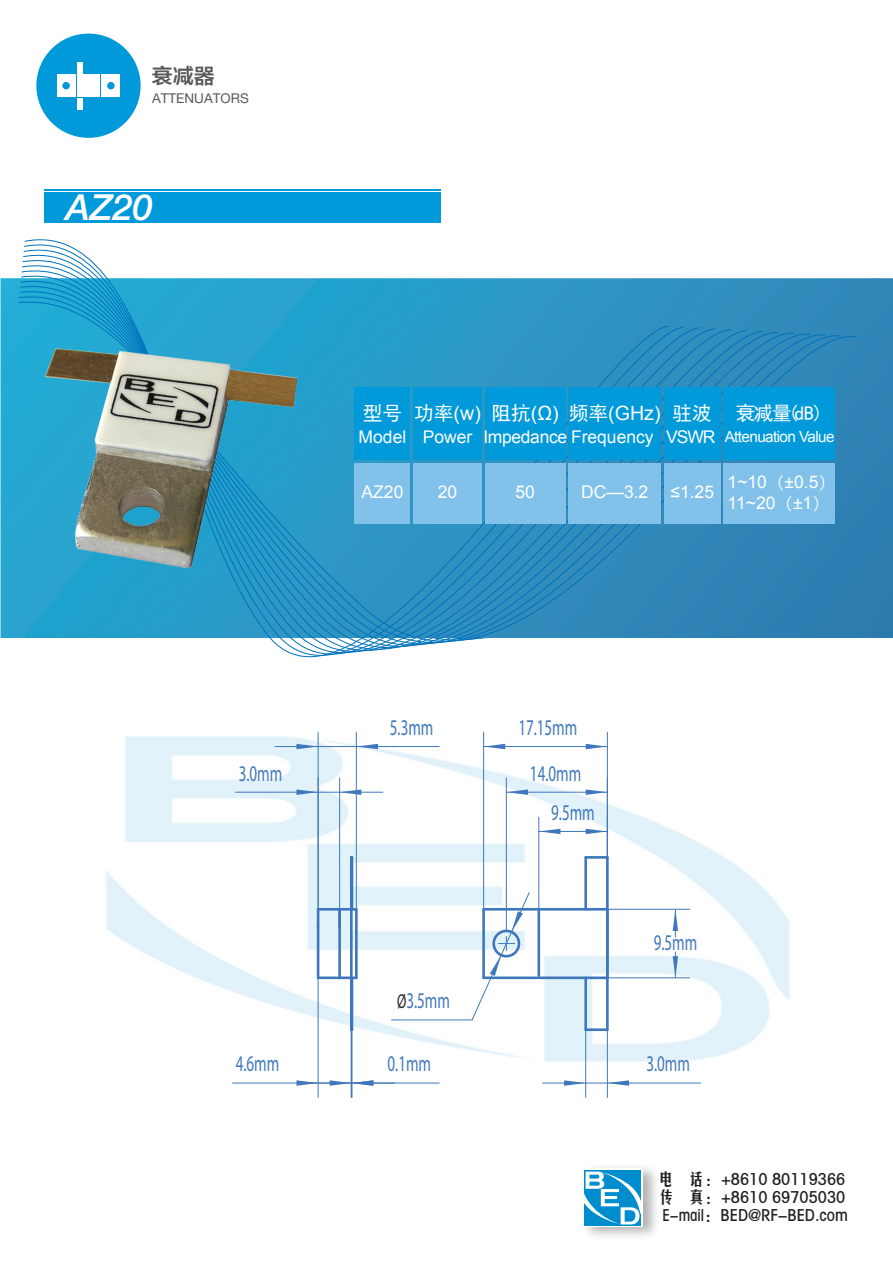
<style>
.page{position:relative;width:893px;height:1263px;background:#fff}
.page>*{position:absolute;margin:0;border:0;box-sizing:border-box;transform-origin:0 0}
.t1{font:italic 500 36px "Helvetica Neue LT Std";color:#fff}
.t2{font:22.5px "Myriad";color:#4077bc;scale:.67 1}
.t3{font:21px "FZLTZCHK GBK1 0";color:#57585a}
.t4{font:19.65px "Sim Hei";color:#fff}
.t5{font:19.65px "Arial";color:#fff}
.t6{font:17.55px/21px "Arial";color:#fff}
.t7{font:16.5px/18px "FZMHK GBK1 0";color:#231f20}
.t8{font:15.3px "Arial";letter-spacing:-.04em;color:#fff}
.t9{font:13.5px "Helvetica Neue LT Pro";color:#57585a}
.s1{font-family:"Arial"}
.s2{font-family:"Sim Hei"}
.s3{font-family:"ST Xihei"}
.s4{font-size:20.1px;color:#231f20}
</style>
<div class="page">
<svg style="left:584px;top:1170px;width:57px;height:56px"></svg>
<svg style="left:584px;top:1171px;width:57px;height:53px"></svg>
<svg style="left:1px;top:278px;width:892px;height:360px;background:#2b93c1"></svg>
<svg style="left:18px;top:292px;width:839px;height:366px;background:#3c9bc6"></svg>
<div style="left:44px;top:192px;width:397px;height:30px;background:#0099da"></div>
<hr style="left:44px;top:189px;width:397px;height:1px;background:#0099da">
<img style="left:106px;top:731px;width:683px;height:338px">
<div style="left:36px;top:34px;width:105px;height:104px;background:#0099da;border-radius:50%"></div>
<div style="left:77px;top:75px;width:23px;height:22px;background:#fff"></div>
<div style="left:102px;top:75px;width:18px;height:22px;background:#fff"></div>
<div style="left:57px;top:75px;width:18px;height:22px;background:#fff"></div>
<div style="left:107px;top:82px;width:8px;height:7px;background:#0099da;border-radius:50%"></div>
<div style="left:62px;top:82px;width:8px;height:7px;background:#0099da;border-radius:50%"></div>
<div style="left:77px;top:98px;width:6px;height:11px;background:#fff"></div>
<div style="left:77px;top:62px;width:6px;height:12px;background:#fff"></div>
<img style="left:34px;top:336px;width:270px;height:239px">
<div style="left:355px;top:387px;width:55px;height:73px;background:#0099da"></div>
<div style="left:413px;top:387px;width:69px;height:73px;background:#0099da"></div>
<div style="left:485px;top:387px;width:80px;height:73px;background:#0099da"></div>
<div style="left:569px;top:387px;width:92px;height:73px;background:#0099da"></div>
<div style="left:569px;top:463px;width:92px;height:61px;background:#82c1ea"></div>
<div style="left:355px;top:463px;width:55px;height:61px;background:#82c1ea"></div>
<div style="left:413px;top:463px;width:69px;height:61px;background:#82c1ea"></div>
<div style="left:485px;top:463px;width:80px;height:61px;background:#82c1ea"></div>
<div style="left:664px;top:387px;width:56px;height:73px;background:#0099da"></div>
<div style="left:723px;top:387px;width:112px;height:73px;background:#0099da"></div>
<div style="left:664px;top:463px;width:56px;height:61px;background:#82c1ea"></div>
<div style="left:723px;top:463px;width:112px;height:61px;background:#82c1ea"></div>
<hr style="left:232px;top:1082px;width:163px;height:1px;background:#4077bc">
<svg style="left:296px;top:1080px;width:22px;height:6px"></svg>
<hr style="left:318px;top:978px;width:1px;height:119px;background:#4077bc">
<hr style="left:539px;top:831px;width:68px;height:1px;background:#4077bc">
<svg style="left:539px;top:829px;width:21px;height:5px"></svg>
<svg style="left:586px;top:829px;width:21px;height:5px"></svg>
<hr style="left:538px;top:817px;width:1px;height:92px;background:#4077bc">
<hr style="left:506px;top:792px;width:101px;height:1px;background:#4077bc">
<svg style="left:507px;top:789px;width:21px;height:6px"></svg>
<svg style="left:586px;top:789px;width:21px;height:6px"></svg>
<hr style="left:506px;top:778px;width:1px;height:152px;background:#4077bc">
<hr style="left:391px;top:1019px;width:81px;height:1px;background:#4077bc">
<hr style="left:235px;top:792px;width:148px;height:1px;background:#4077bc">
<svg style="left:296px;top:789px;width:22px;height:6px"></svg>
<svg style="left:340px;top:789px;width:21px;height:6px"></svg>
<hr style="left:339px;top:778px;width:1px;height:200px;background:#4077bc">
<hr style="left:275px;top:746px;width:164px;height:1px;background:#4077bc">
<svg style="left:296px;top:744px;width:22px;height:5px"></svg>
<svg style="left:357px;top:744px;width:21px;height:5px"></svg>
<hr style="left:318px;top:732px;width:1px;height:246px;background:#4077bc">
<hr style="left:356px;top:732px;width:1px;height:246px;background:#4077bc">
<hr style="left:308px;top:1082px;width:131px;height:1px;background:#4077bc">
<svg style="left:330px;top:1080px;width:44px;height:6px"></svg>
<hr style="left:351px;top:1030px;width:1px;height:67px;background:#4077bc">
<hr style="left:542px;top:1082px;width:158px;height:1px;background:#4077bc">
<svg style="left:564px;top:1080px;width:21px;height:6px"></svg>
<svg style="left:608px;top:1080px;width:21px;height:6px"></svg>
<hr style="left:585px;top:978px;width:1px;height:119px;background:#4077bc">
<hr style="left:607px;top:1030px;width:1px;height:67px;background:#4077bc">
<hr style="left:484px;top:746px;width:123px;height:1px;background:#4077bc">
<svg style="left:484px;top:744px;width:21px;height:5px"></svg>
<svg style="left:586px;top:744px;width:21px;height:5px"></svg>
<hr style="left:483px;top:732px;width:1px;height:177px;background:#4077bc">
<hr style="left:607px;top:732px;width:1px;height:177px;background:#4077bc">
<svg style="left:673px;top:910px;width:5px;height:27px"></svg>
<svg style="left:673px;top:952px;width:5px;height:25px"></svg>
<hr style="left:607px;top:909px;width:83px;height:1px;background:#4077bc">
<hr style="left:607px;top:977px;width:83px;height:1px;background:#4077bc">
<hr style="left:318px;top:976px;width:38px;height:3px;background:#4077bc">
<hr style="left:318px;top:908px;width:38px;height:2px;background:#4077bc">
<hr style="left:350px;top:857px;width:3px;height:173px;background:#4077bc">
<hr style="left:338px;top:909px;width:3px;height:69px;background:#4077bc">
<hr style="left:355px;top:909px;width:3px;height:69px;background:#4077bc">
<hr style="left:317px;top:909px;width:2px;height:69px;background:#4077bc">
<hr style="left:537px;top:909px;width:3px;height:67px;background:#4077bc">
<hr style="left:586px;top:856px;width:21px;height:3px;background:#4077bc">
<hr style="left:586px;top:1028px;width:21px;height:3px;background:#4077bc">
<hr style="left:484px;top:976px;width:123px;height:3px;background:#4077bc">
<hr style="left:484px;top:908px;width:123px;height:2px;background:#4077bc">
<hr style="left:584px;top:978px;width:3px;height:52px;background:#4077bc">
<hr style="left:606px;top:909px;width:3px;height:121px;background:#4077bc">
<hr style="left:606px;top:857px;width:3px;height:121px;background:#4077bc">
<svg style="left:471px;top:891px;width:59px;height:130px"></svg>
<hr style="left:584px;top:857px;width:3px;height:52px;background:#4077bc">
<p class="t3" style="left:152px;top:64px;width:64px">衰减器</p>
<p class="t9" style="left:152px;top:90px;width:98px">ATTENUATORS</p>
<h1 class="t1" style="left:66px;top:186px;width:89px">AZ20</h1>
<p class="t4" style="left:673px;top:403px;width:41px">驻波</p>
<p class="t6" style="left:666px;top:426px;width:51px">VSWR</p>
<p class="t4" style="left:363px;top:403px;width:197px">型号 功率<span class="s1">(w)</span> 阻抗<span class="s1">(Ω)</span></p>
<p class="t6" style="left:359px;top:426px;width:297px">Model Power Impedance Frequency</p>
<p class="t5" style="left:569px;top:400px;width:93px"><span class="s2">频率</span>(GHz)</p>
<p class="t6" style="left:362px;top:482px;width:43px">AZ20</p>
<p class="t6" style="left:438px;top:482px;width:21px">20</p>
<p class="t6" style="left:515px;top:482px;width:21px">50</p>
<p class="t6" style="left:581px;top:482px;width:69px">DC—3.2</p>
<p class="t6" style="left:670px;top:482px;width:45px">≤1.25</p>
<p class="t4" style="left:736px;top:403px;width:89px">衰减量(dB)</p>
<p class="t8" style="left:725px;top:427px;width:111px">Attenuation Value</p>
<p class="t6" style="left:728px;top:471px;width:110px">1~10<span class="s3">（</span>±0.5<span class="s3">）<br></span>11~20<span class="s3">（</span>±1<span class="s3">）</span></p>
<p class="t2" style="left:239px;top:762px;width:67px">3.0mm</p>
<p class="t2" style="left:236px;top:1053px;width:67px">4.6mm</p>
<p class="t2" style="left:390px;top:716px;width:67px">5.3mm</p>
<p class="t2" style="left:397px;top:989px;width:80px"><span class="s4">Ø</span>3.5mm</p>
<p class="t2" style="left:518px;top:716px;width:90px">17.15mm</p>
<p class="t2" style="left:530px;top:762px;width:78px">14.0mm</p>
<p class="t2" style="left:551px;top:801px;width:67px">9.5mm</p>
<p class="t2" style="left:654px;top:931px;width:67px">9.5mm</p>
<p class="t2" style="left:388px;top:1053px;width:67px">0.1mm</p>
<p class="t2" style="left:646px;top:1053px;width:67px">3.0mm</p>
<p class="t7" style="left:658px;top:1170px;width:192px">电 话：+8610 80119366传 真：+8610 69705030<br>E-mail：BED@RF-BED.com</p>
</div>
